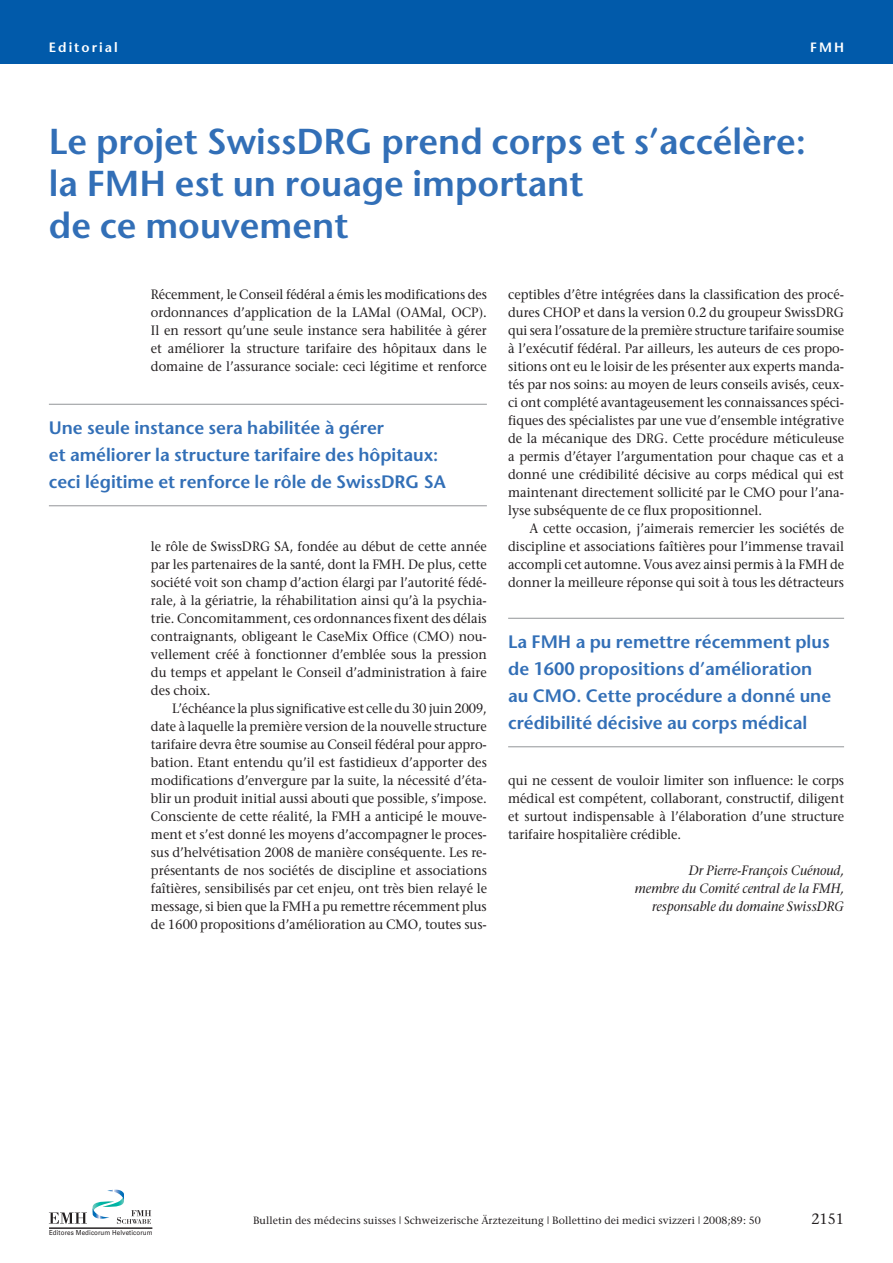
<style>
.page{position:relative;width:893px;height:1263px;background:#fff}
.page>*{position:absolute;margin:0;border:0;box-sizing:border-box;transform-origin:0 0}
.t1{font:600 36px/42px "Stone Sans";color:#326fb7}
.t2{font:600 18px/27px "Stone Sans";color:#326fb7}
.t3{font:15px "Stone Serif";color:#231f20;scale:.95 1}
.t4{font:13.5px/18px "Stone Serif";color:#231f20;text-align:justify;scale:.95 1}
.t5{font:13.5px/18px "Stone Serif";color:#231f20;text-align:justify;scale:.94 1}
.t6{font:italic 13.5px/18px "Stone Serif";color:#231f20;text-align:right;scale:.95 1}
.t7{font:600 13.5px "Stone Sans";letter-spacing:.15em;color:#fff}
.t8{font:10.5px "Stone Serif";letter-spacing:.01em;color:#231f20}
.t9{font:6.9px "Univers";letter-spacing:.015em;color:#231f20;scale:.9 1}
</style>
<div class="page">
<div style="left:0;top:0;width:893px;height:64px;background:#015aaa"></div>
<svg style="left:49px;top:1189px;width:102px;height:35px"></svg>
<hr style="left:49px;top:1228px;width:103px;height:1px;background:#231f20">
<hr style="left:49px;top:404px;width:438px;height:1px;background:#939598">
<hr style="left:49px;top:505px;width:438px;height:1px;background:#939598">
<hr style="left:508px;top:618px;width:336px;height:1px;background:#939598">
<hr style="left:508px;top:746px;width:336px;height:1px;background:#939598">
<p class="t7" style="left:49px;top:42px;width:70px">Editorial</p>
<p class="t7" style="left:810px;top:42px;width:35px">FMH</p>
<h1 class="t1" style="left:49px;top:124px;width:759px">Le projet SwissDRG prend corps et s’accélère: la FMH est un rouage important<br>de ce mouvement</h1>
<p class="t4" style="left:151px;top:287px;width:355px">Récemment, le Conseil fédéral a émis les modifications des ordonnances d’application de la LAMal (OAMal, OCP).<br>Il en ressort qu’une seule instance sera habilitée à gérer et améliorer la structure tarifaire des hôpitaux dans le domaine de l’assurance sociale: ceci légitime et renforce</p>
<h2 class="t2" style="left:49px;top:416px;width:398px">Une seule instance sera habilitée à gérer<br>et améliorer la structure tarifaire des hôpitaux: ceci légitime et renforce le rôle de SwissDRG SA</h2>
<p class="t4" style="left:151px;top:539px;width:355px">le rôle de SwissDRG SA, fondée au début de cette année par les partenaires de la santé, dont la FMH. De plus, cette société voit son champ d’action élargi par l’autorité fédé&shy;rale, à la gériatrie, la réhabilitation ainsi qu’à la psychia&shy;trie. Concomitamment, ces ordonnances fixent des délais contraignants, obligeant le CaseMix Office (CMO) nou&shy;vellement créé à fonctionner d’emblée sous la pression du temps et appelant le Conseil d’administration à faire des choix.</p>
<p class="t5" style="left:151px;top:701px;width:359px;text-indent:21px">L’échéance la plus significative est celle du 30 juin 2009, date à laquelle la première version de la nouvelle structure tarifaire devra être soumise au Conseil fédéral pour appro - bation. Etant entendu qu’il est fastidieux d’apporter des modifications d’envergure par la suite, la nécessité d’éta&shy;blir un produit initial aussi abouti que possible, s’impose.<br>Consciente de cette réalité, la FMH a anticipé le mouve&shy;ment et s’est donné les moyens d’accompagner le proces&shy;sus d’helvétisation 2008 de manière conséquente. Les re&shy;présentants de nos sociétés de discipline et associations faîtières, sensibilisés par cet enjeu, ont très bien relayé le message, si bien que la FMH a pu remettre récemment plus de 1600 propositions d’amélioration au CMO, toutes sus-</p>
<p class="t4" style="left:508px;top:287px;width:355px">ceptibles d’être intégrées dans la classification des procé&shy;dures CHOP et dans la version 0.2 du groupeur SwissDRG qui sera l’ossature de la première structure tarifaire soumise à l’exécutif fédéral. Par ailleurs, les auteurs de ces propo - sitions ont eu le loisir de les présenter aux experts manda&shy;tés par nos soins: au moyen de leurs conseils avisés, ceux&shy;ci ont complété avantageusement les connaissances spéci - fiques des spécialistes par une vue d’ensemble intégrative de la mécanique des DRG. Cette procédure méticuleuse a permis d’étayer l’argumentation pour chaque cas et a donné une crédibilité décisive au corps médical qui est maintenant directement sollicité par le CMO pour l’ana&shy;lyse subséquente de ce flux propositionnel.</p>
<p class="t4" style="left:508px;top:521px;width:355px;text-indent:21px">A cette occasion, j’aimerais remercier les sociétés de discipline et associations faîtières pour l’immense travail accompli cet automne. Vous avez ainsi permis à la FMH de donner la meilleure réponse qui soit à tous les détracteurs</p>
<h2 class="t2" style="left:508px;top:630px;width:325px">La FMH a pu remettre récemment plus de 1600 propositions d’amélioration au CMO. Cette procédure a donné une crédibilité décisive au corps médical</h2>
<p class="t4" style="left:508px;top:773px;width:355px">qui ne cessent de vouloir limiter son influence: le corps médical est compétent, collaborant, constructif, diligent et surtout indispensable à l’élaboration d’une structure tarifaire hospitalière crédible.</p>
<p class="t6" style="left:635px;top:863px;width:222px">Dr Pierre-François Cuénoud,<br>membre du Comité central de la FMH, responsable du domaine SwissDRG</p>
<p class="t9" style="left:49px;top:1229px;width:117px">Editores Medicorum Helveticorum</p>
<p class="t8" style="left:253px;top:1216px;width:509px">Bulletin des médecins suisses | Schweizerische Ärztezeitung | Bollettino dei medici svizzeri | 2008;89: 50</p>
<p class="t3" style="left:811px;top:1213px;width:36px">2151</p>
</div>
